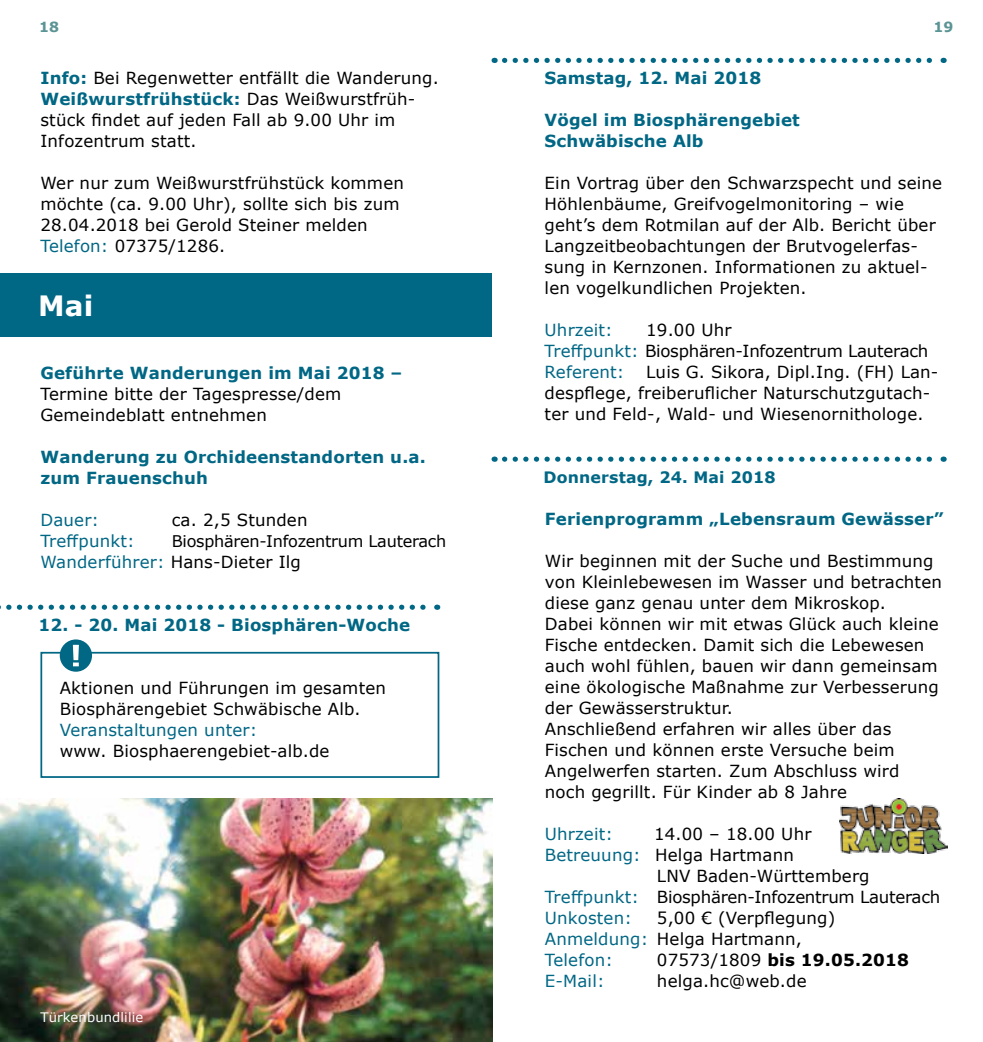
<style>
.page{position:relative;width:983px;height:1042px;background:#fff}
.page>*{position:absolute;margin:0;border:0;box-sizing:border-box;transform-origin:0 0}
.t1{font:700 28px "Verdana";color:#fff}
.t2{font:16.62px/21px "Verdana";letter-spacing:.01em;color:#000}
.t3{font:700 16.62px/21px "Verdana";letter-spacing:.01em;color:#006785}
.t4{font:16.62px/21px "Verdana";letter-spacing:-.015em;color:#000}
.t5{font:16.62px "Verdana";letter-spacing:.01em;color:#006785}
.t6{font:700 16.62px "Verdana";letter-spacing:.01em;color:#000}
.t7{font:16.1px "Verdana";letter-spacing:-.015em;color:#000}
.t8{font:700 15.75px "Verdana";letter-spacing:.01em;color:#006785}
.t9{font:700 14px "Verdana";color:#5b9495}
.t10{font:13.12px "Verdana";letter-spacing:.01em;color:#fff}
.s1{font-weight:700;color:#006785}
.s2{color:#006785}
.s3{font-weight:400}
</style>
<div class="page">
<div style="left:40px;top:652px;width:399px;height:126px;background:#fff;border:2px solid #006785"></div>
<div style="left:60px;top:639px;width:32px;height:33px;background:#006785;border-radius:50%"></div>
<svg style="left:73px;top:645px;width:6px;height:21px"></svg>
<div style="left:0;top:274px;width:491px;height:63px;background:#006785"></div>
<img style="left:0;top:798px;width:492px;height:244px">
<svg style="left:0;top:604px;width:437px;height:6px"></svg>
<svg style="left:504px;top:58px;width:439px;height:5px"></svg>
<svg style="left:504px;top:456px;width:439px;height:6px"></svg>
<img style="left:839px;top:798px;width:108px;height:55px">
<p class="t9" style="left:39px;top:17px;width:22px">18</p>
<p class="t9" style="left:933px;top:17px;width:22px">19</p>
<p class="t2" style="left:40px;top:67px;width:400px"><span class="s1">Info:</span> Bei Regenwetter entfällt die Wanderung.<br><span class="s1">Weißwurstfrühstück:</span> Das Weißwurstfrüh&shy;stück findet auf jeden Fall ab 9.00 Uhr im Infozentrum statt.</p>
<p class="t2" style="left:40px;top:172px;width:365px">Wer nur zum Weißwurstfrühstück kommen möchte (ca. 9.00 Uhr), sollte sich bis zum 28.04.2018 bei Gerold Steiner melden <span class="s2">Telefon:</span> 07375/1286.</p>
<h1 class="t1" style="left:38px;top:286px;width:57px">Mai</h1>
<p class="t3" style="left:40px;top:362px;width:363px">Geführte Wanderungen im Mai 2018 –</p>
<p class="t2" style="left:40px;top:383px;width:302px">Termine bitte der Tagespresse/dem<br>Gemeindeblatt entnehmen</p>
<p class="t3" style="left:40px;top:446px;width:387px">Wanderung zu Orchideenstandorten u.a. zum Frauenschuh</p>
<p class="t5" style="left:40px;top:508px;width:60px">Dauer:</p>
<p class="t2" style="left:172px;top:509px;width:137px">ca. 2,5 Stunden</p>
<p class="t5" style="left:40px;top:529px;width:96px">Treffpunkt:</p>
<p class="t7" style="left:172px;top:530px;width:276px">Biosphären-Infozentrum Lauterach</p>
<p class="t2" style="left:40px;top:551px;width:262px"><span class="s2">Wanderführer:</span> Hans-Dieter Ilg</p>
<p class="t3" style="left:38px;top:614px;width:373px">12. - 20. Mai 2018 - Biosphären-Woche</p>
<p class="t2" style="left:60px;top:677px;width:327px">Aktionen und Führungen im gesamten<br>Biosphärengebiet Schwäbische Alb.</p>
<p class="t5" style="left:60px;top:719px;width:199px">Veranstaltungen unter:</p>
<p class="t2" style="left:60px;top:740px;width:271px">www. Biosphaerengebiet-alb.de</p>
<p class="t10" style="left:40px;top:1008px;width:104px">Türkenbundlilie</p>
<p class="t3" style="left:544px;top:67px;width:218px">Samstag, 12. Mai 2018</p>
<p class="t3" style="left:544px;top:109px;width:257px">Vögel im Biosphärengebiet<br>Schwäbische Alb</p>
<p class="t2" style="left:544px;top:172px;width:399px">Ein Vortrag über den Schwarzspecht und seine Höhlenbäume, Greifvogelmonitoring – wie geht’s dem Rotmilan auf der Alb. Bericht über Langzeitbeobachtungen der Brutvogelerfas&shy;sung in Kernzonen. Informationen zu aktuel&shy;len vogelkundlichen Projekten.</p>
<p class="t5" style="left:544px;top:318px;width:70px">Uhrzeit:</p>
<p class="t4" style="left:544px;top:319px;width:385px;text-indent:101px">19.00 Uhr<br><span class="s2">Treffpunkt:</span> Biosphären-Infozentrum Lauterach<br><span class="s2">Referent:</span></p>
<p class="t2" style="left:544px;top:361px;width:395px;text-indent:101px">Luis G. Sikora, Dipl.Ing. (FH) Lan&shy;despflege, freiberuflicher Naturschutzgutach&shy;ter und Feld-, Wald- und Wiesenornithologe.</p>
<p class="t8" style="left:543px;top:466px;width:233px">Donnerstag, 24. Mai 2018</p>
<p class="t3" style="left:544px;top:508px;width:400px">Ferienprogramm „Lebensraum Gewässer”</p>
<p class="t2" style="left:544px;top:550px;width:398px">Wir beginnen mit der Suche und Bestimmung von Kleinlebewesen im Wasser und betrachten diese ganz genau unter dem Mikroskop.<br>Dabei können wir mit etwas Glück auch kleine Fische entdecken. Damit sich die Lebewesen auch wohl fühlen, bauen wir dann gemeinsam eine ökologische Maßnahme zur Verbesserung der Gewässerstruktur.<br>Anschließend erfahren wir alles über das Fischen und können erste Versuche beim Angelwerfen starten. Zum Abschluss wird noch gegrillt. Für Kinder ab 8 Jahre</p>
<p class="t5" style="left:544px;top:822px;width:70px">Uhrzeit:</p>
<p class="t2" style="left:654px;top:823px;width:159px">14.00 – 18.00 Uhr</p>
<p class="t2" style="left:544px;top:844px;width:250px"><span class="s2">Betreuung:</span> Helga Hartmann</p>
<p class="t2" style="left:656px;top:865px;width:214px">LNV Baden-Württemberg</p>
<p class="t4" style="left:544px;top:886px;width:397px"><span class="s2">Treffpunkt:</span> Biosphären-Infozentrum Lauterach</p>
<p class="t5" style="left:544px;top:906px;width:88px">Unkosten:</p>
<p class="t2" style="left:544px;top:907px;width:292px;text-indent:112px">5,00 € (Verpflegung)<br><span class="s2">Anmeldung:</span> Helga Hartmann,<br><span class="s2">Telefon:</span></p>
<p class="t6" style="left:656px;top:948px;width:253px"><span class="s3">07573/1809</span> bis 19.05.2018</p>
<p class="t5" style="left:544px;top:969px;width:61px">E-Mail:</p>
<p class="t2" style="left:656px;top:970px;width:151px">helga.hc@web.de</p>
</div>
